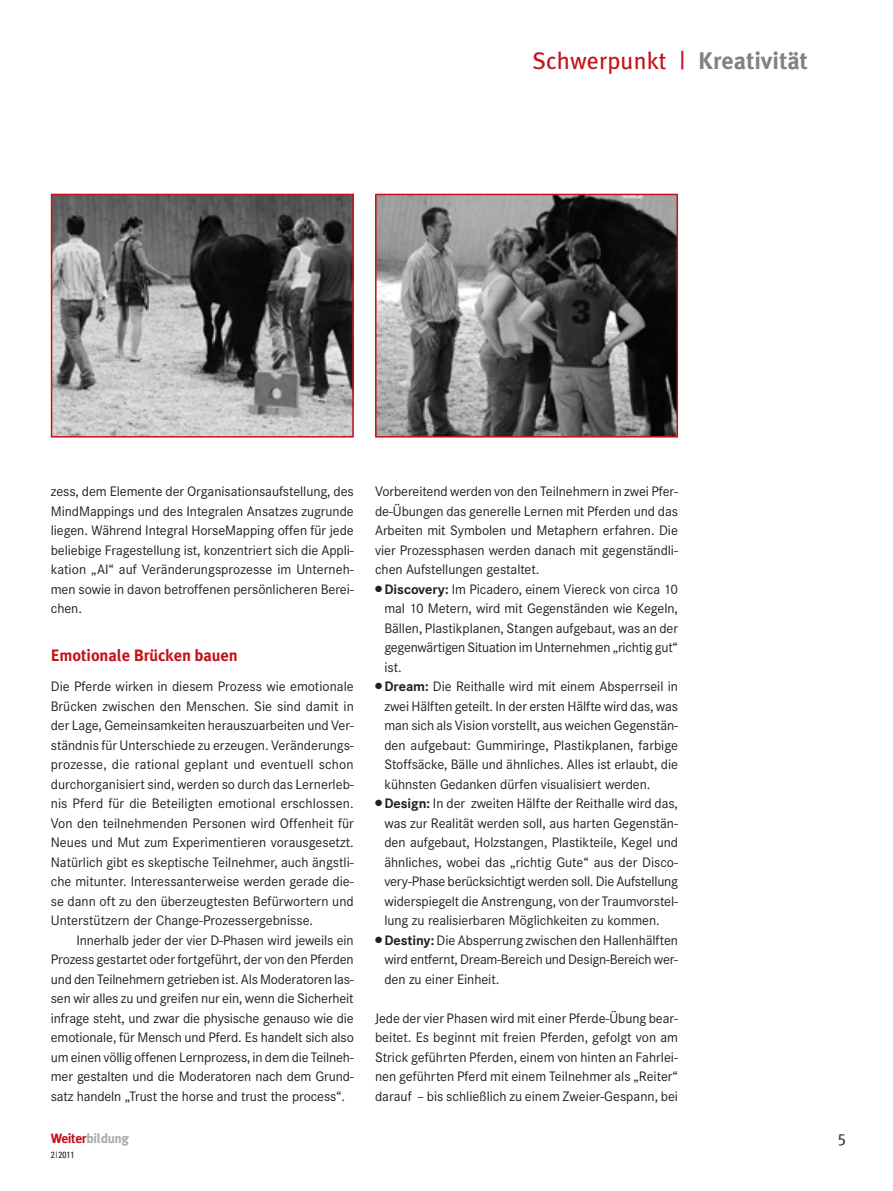
<style>
.page{position:relative;width:893px;height:1191px;background:#fff}
.page>*{position:absolute;margin:0;border:0;box-sizing:border-box;transform-origin:0 0}
.t1{font:24px "Meta Plus";letter-spacing:.005em;color:#c4121a}
.t2{font:700 16.5px "Meta Plus";letter-spacing:-.005em;color:#c4121a}
.t3{font:16.5px "Meta Plus Normal Caps";color:#231f20}
.t4{font:14.25px/19.5px "Corporate S";letter-spacing:-.005em;color:#231f20;text-align:justify}
.t5{font:700 13.5px "Meta Plus";letter-spacing:-.03em;color:#a8a9ad}
.t6{font:condensed 9px "Univers";color:#231f20}
.s1{font-weight:700;color:#808285}
.s2{color:#c4121a}
.s3{font-weight:700}
</style>
<div class="page">
<img style="left:378px;top:197px;width:297px;height:237px">
<div style="left:375px;top:194px;width:303px;height:243px;border:2px solid #c4121a"></div>
<img style="left:54px;top:197px;width:297px;height:237px">
<div style="left:51px;top:194px;width:303px;height:243px;border:2px solid #c4121a"></div>
<h1 class="t1" style="left:532px;top:51px;width:277px">Schwerpunkt | <span class="s1">Kreativität</span></h1>
<p class="t4" style="left:51px;top:482px;width:305px">zess, dem Elemente der Organisationsaufstellung, des MindMappings und des Integralen Ansatzes zugrunde liegen. Während Integral HorseMapping offen für jede beliebige Fragestellung ist, konzentriert sich die Appli&shy;kation „AI“ auf Veränderungsprozesse im Unterneh&shy;men sowie in davon betroffenen persönlicheren Berei&shy;chen.</p>
<p class="t2" style="left:51px;top:648px;width:188px">Emotionale Brücken bauen</p>
<p class="t4" style="left:51px;top:677px;width:305px">Die Pferde wirken in diesem Prozess wie emotionale Brücken zwischen den Menschen. Sie sind damit in der Lage, Gemeinsamkeiten herauszuarbeiten und Ver&shy;ständnis für Unterschiede zu erzeugen. Veränderungs&shy;prozesse, die rational geplant und eventuell schon durchorganisiert sind, werden so durch das Lernerleb&shy;nis Pferd für die Beteiligten emotional erschlossen.<br>Von den teilnehmenden Personen wird Offenheit für Neues und Mut zum Experimentieren vorausgesetzt.<br>Natürlich gibt es skeptische Teilnehmer, auch ängstli&shy;che mitunter. Interessanterweise werden gerade die&shy;se dann oft zu den überzeugtesten Befürwortern und Unterstützern der Change-Prozessergebnisse.</p>
<p class="t4" style="left:51px;top:931px;width:305px;text-indent:26px">Innerhalb jeder der vier D-Phasen wird jeweils ein Prozess gestartet oder fortgeführt, der von den Pferden und den Teilnehmern getrieben ist. Als Moderatoren las&shy;sen wir alles zu und greifen nur ein, wenn die Sicherheit infrage steht, und zwar die physische genauso wie die emotionale, für Mensch und Pferd. Es handelt sich also um einen völlig offenen Lernprozess, in dem die Teilneh&shy;mer gestalten und die Moderatoren nach dem Grund&shy;satz handeln „Trust the horse and trust the process“.</p>
<p class="t5" style="left:51px;top:1132px;width:80px"><span class="s2">Weiter</span>bildung</p>
<p class="t6" style="left:51px;top:1151px;width:25px">2|2011</p>
<p class="t4" style="left:375px;top:482px;width:304px">Vorbereitend werden von den Teilnehmern in zwei Pfer&shy;de-Übungen das generelle Lernen mit Pferden und das Arbeiten mit Symbolen und Metaphern erfahren. Die vier Prozessphasen werden danach mit gegenständli&shy;chen Aufstellungen gestaltet.</p>
<p class="t4" style="left:384px;top:580px;width:295px;text-indent:-9px">● <span class="s3">Discovery:</span> Im Picadero, einem Viereck von circa 10 mal 10 Metern, wird mit Gegenständen wie Kegeln, Bällen, Plastikplanen, Stangen aufgebaut, was an der gegenwärtigen Situation im Unternehmen „richtig gut“ ist.</p>
<p class="t4" style="left:384px;top:677px;width:295px;text-indent:-9px">● <span class="s3">Dream:</span> Die Reithalle wird mit einem Absperrseil in zwei Hälften geteilt. In der ersten Hälfte wird das, was man sich als Vision vorstellt, aus weichen Gegenstän&shy;den aufgebaut: Gummiringe, Plastikplanen, farbige Stoffsäcke, Bälle und ähnliches. Alles ist erlaubt, die kühnsten Gedanken dürfen visualisiert werden.</p>
<p class="t4" style="left:384px;top:794px;width:295px;text-indent:-9px">● <span class="s3">Design:</span> In der zweiten Hälfte der Reithalle wird das, was zur Realität werden soll, aus harten Gegenstän&shy;den aufgebaut, Holzstangen, Plastikteile, Kegel und ähnliches, wobei das „richtig Gute“ aus der Disco&shy;very-Phase berücksichtigt werden soll. Die Aufstellung widerspiegelt die Anstrengung, von der Traumvorstel&shy;lung zu realisierbaren Möglichkeiten zu kommen.</p>
<p class="t4" style="left:384px;top:931px;width:295px;text-indent:-9px">● <span class="s3">Destiny:</span> Die Absperrung zwischen den Hallenhälften wird entfernt, Dream-Bereich und Design-Bereich wer&shy;den zu einer Einheit.</p>
<p class="t4" style="left:375px;top:1009px;width:305px">Jede der vier Phasen wird mit einer Pferde-Übung bear&shy;beitet. Es beginnt mit freien Pferden, gefolgt von am Strick geführten Pferden, einem von hinten an Fahrlei&shy;nen geführten Pferd mit einem Teilnehmer als „Reiter“ darauf – bis schließlich zu einem Zweier-Gespann, bei</p>
<p class="t3" style="left:837px;top:1130px;width:10px">5</p>
</div>
